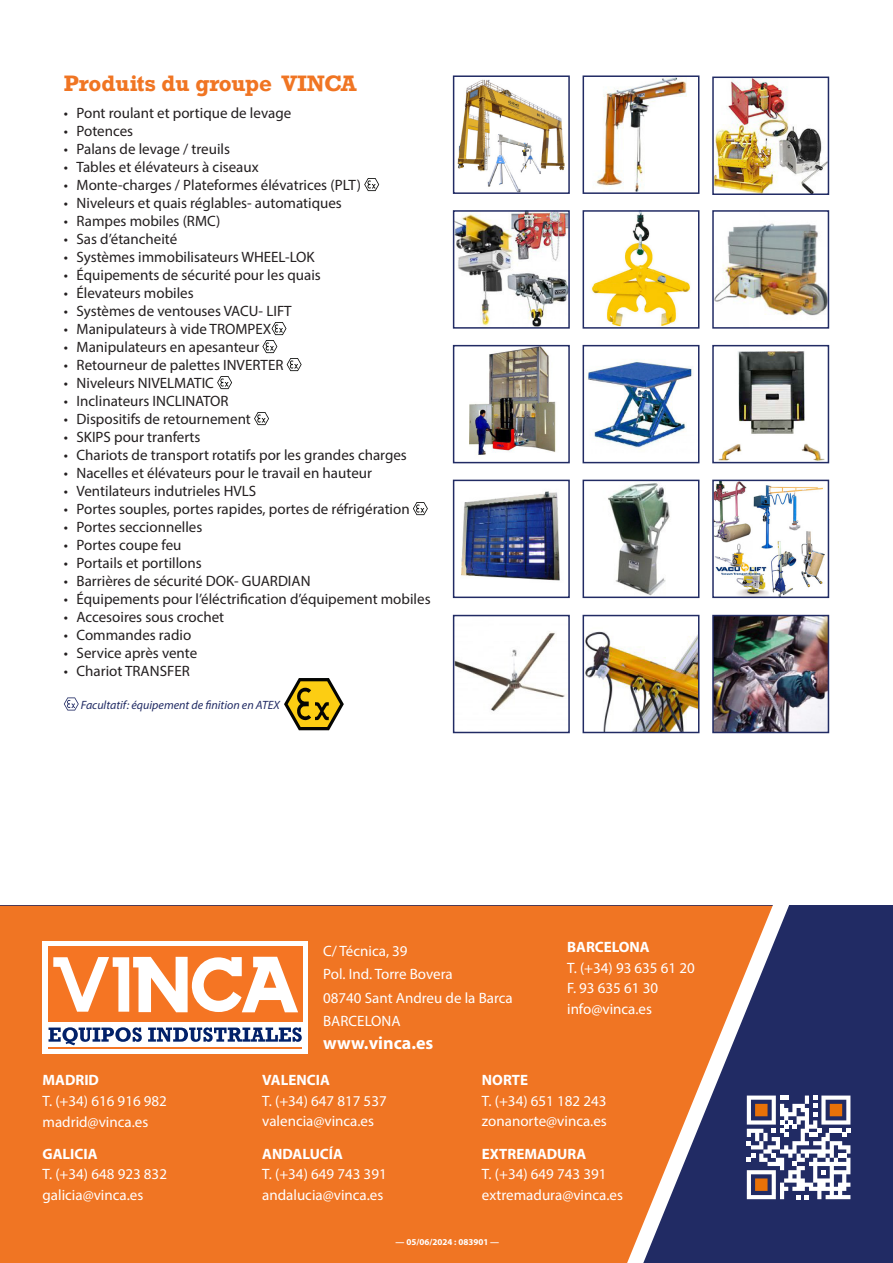
<style>
.page{position:relative;width:893px;height:1263px;background:#fff}
.page>*{position:absolute;margin:0;border:0;box-sizing:border-box;transform-origin:0 0}
.t1{font:700 21px "Rockwell";color:#f07523}
.t2{font:700 18px "Myriad Pro";color:#fff}
.t3{font:15px "Myriad Pro";color:#231f20}
.t4{font:15px/20.7px "Myriad Pro";color:#fff}
.t5{font:italic 12px "Myriad Pro";color:#212b64}
.t6{font:700 9px "Myriad Pro";color:#fff}
.s1{font-weight:700}
</style>
<div class="page">
<div style="left:0;top:906px;width:893px;height:357px;background:#212b64"></div>
<div style="left:0;top:906px;width:607px;height:357px;background:#f07523"></div>
<svg style="left:607px;top:906px;width:199px;height:357px"></svg>
<div style="left:43px;top:941px;width:265px;height:112px;background:#fff"></div>
<svg style="left:49px;top:1027px;width:253px;height:18px"></svg>
<hr style="left:48px;top:1047px;width:254px;height:1px;background:#f57523">
<div style="left:48px;top:946px;width:255px;height:75px;background:#f57523"></div>
<svg style="left:53px;top:957px;width:245px;height:55px"></svg>
<svg style="left:747px;top:1095px;width:103px;height:104px"></svg>
<svg style="left:364px;top:178px;width:15px;height:13px"></svg>
<svg style="left:262px;top:322px;width:40px;height:49px"></svg>
<svg style="left:217px;top:376px;width:15px;height:13px"></svg>
<svg style="left:254px;top:412px;width:15px;height:13px"></svg>
<svg style="left:413px;top:502px;width:15px;height:13px"></svg>
<svg style="left:64px;top:697px;width:15px;height:13px"></svg>
<svg style="left:284px;top:678px;width:60px;height:52px"></svg>
<img style="left:715px;top:618px;width:111px;height:112px">
<div style="left:712px;top:615px;width:117px;height:118px;border:2px solid #212b64"></div>
<img style="left:586px;top:631px;width:110px;height:99px">
<div style="left:583px;top:615px;width:116px;height:118px;border:2px solid #212b64"></div>
<img style="left:715px;top:483px;width:110px;height:112px">
<div style="left:712px;top:480px;width:117px;height:118px;border:2px solid #212b64"></div>
<img style="left:608px;top:483px;width:62px;height:112px">
<div style="left:583px;top:480px;width:116px;height:118px;border:2px solid #212b64"></div>
<img style="left:461px;top:491px;width:99px;height:90px">
<div style="left:453px;top:480px;width:117px;height:118px;border:2px solid #212b64"></div>
<img style="left:718px;top:351px;width:107px;height:109px">
<div style="left:712px;top:345px;width:117px;height:118px;border:2px solid #212b64"></div>
<img style="left:586px;top:359px;width:108px;height:91px">
<div style="left:583px;top:345px;width:116px;height:118px;border:2px solid #212b64"></div>
<img style="left:469px;top:348px;width:87px;height:107px">
<div style="left:453px;top:345px;width:117px;height:118px;border:2px solid #212b64"></div>
<img style="left:715px;top:223px;width:111px;height:93px">
<div style="left:712px;top:210px;width:117px;height:119px;border:2px solid #212b64"></div>
<img style="left:591px;top:213px;width:99px;height:113px">
<div style="left:583px;top:210px;width:116px;height:119px;border:2px solid #212b64"></div>
<img style="left:456px;top:213px;width:111px;height:113px">
<div style="left:453px;top:210px;width:117px;height:119px;border:2px solid #212b64"></div>
<img style="left:715px;top:80px;width:111px;height:112px">
<div style="left:712px;top:77px;width:117px;height:118px;border:2px solid #212b64"></div>
<img style="left:596px;top:78px;width:91px;height:113px">
<div style="left:583px;top:75px;width:116px;height:119px;border:2px solid #212b64"></div>
<img style="left:457px;top:79px;width:108px;height:112px">
<div style="left:453px;top:75px;width:117px;height:119px;border:2px solid #212b64"></div>
<img style="left:456px;top:631px;width:109px;height:80px">
<div style="left:453px;top:615px;width:117px;height:118px;border:2px solid #212b64"></div>
<p class="t1" style="left:64px;top:70px;width:294px">Produits du groupe VINCA</p>
<p class="t3" style="left:64px;top:103px;width:229px">• Pont roulant et portique de levage</p>
<p class="t3" style="left:64px;top:121px;width:71px">• Potences</p>
<p class="t3" style="left:64px;top:139px;width:168px">• Palans de levage / treuils</p>
<p class="t3" style="left:64px;top:157px;width:196px">• Tables et élévateurs à ciseaux</p>
<p class="t3" style="left:64px;top:175px;width:299px">• Monte-charges / Plateformes élévatrices (PLT)</p>
<p class="t3" style="left:64px;top:193px;width:280px">• Niveleurs et quais réglables- automatiques</p>
<p class="t3" style="left:64px;top:211px;width:158px">• Rampes mobiles (RMC)</p>
<p class="t3" style="left:64px;top:229px;width:115px">• Sas d’étancheité</p>
<p class="t3" style="left:64px;top:247px;width:252px">• Systèmes immobilisateurs WHEEL-LOK</p>
<p class="t3" style="left:64px;top:265px;width:259px">• Équipements de sécurité pour les quais</p>
<p class="t3" style="left:64px;top:283px;width:131px">• Élevateurs mobiles</p>
<p class="t3" style="left:64px;top:301px;width:229px">• Systèmes de ventouses VACU- LIFT</p>
<p class="t3" style="left:64px;top:319px;width:209px">• Manipulateurs à vide TROMPEX</p>
<p class="t3" style="left:64px;top:337px;width:197px">• Manipulateurs en apesanteur</p>
<p class="t3" style="left:64px;top:355px;width:221px">• Retourneur de palettes INVERTER</p>
<p class="t3" style="left:64px;top:373px;width:152px">• Niveleurs NIVELMATIC</p>
<p class="t3" style="left:64px;top:391px;width:166px">• Inclinateurs INCLINATOR</p>
<p class="t3" style="left:64px;top:409px;width:189px">• Dispositifs de retournement</p>
<p class="t3" style="left:64px;top:427px;width:138px">• SKIPS pour tranferts</p>
<p class="t3" style="left:64px;top:445px;width:345px">• Chariots de transport rotatifs por les grandes charges</p>
<p class="t3" style="left:64px;top:463px;width:310px">• Nacelles et élévateurs pour le travail en hauteur</p>
<p class="t3" style="left:64px;top:481px;width:194px">• Ventilateurs indutrieles HVLS</p>
<p class="t3" style="left:64px;top:499px;width:347px">• Portes souples, portes rapides, portes de réfrigération</p>
<p class="t3" style="left:64px;top:517px;width:140px">• Portes seccionnelles</p>
<p class="t3" style="left:64px;top:535px;width:119px">• Portes coupe feu</p>
<p class="t3" style="left:64px;top:553px;width:139px">• Portails et portillons</p>
<p class="t3" style="left:64px;top:571px;width:248px">• Barrières de sécurité DOK- GUARDIAN</p>
<p class="t3" style="left:64px;top:589px;width:368px">• Équipements pour l’éléctrification d’équipement mobiles</p>
<p class="t3" style="left:64px;top:607px;width:162px">• Accesoires sous crochet</p>
<p class="t3" style="left:64px;top:625px;width:129px">• Commandes radio</p>
<p class="t3" style="left:64px;top:643px;width:135px">• Service après vente</p>
<p class="t3" style="left:64px;top:661px;width:128px">• Chariot TRANSFER</p>
<p class="t5" style="left:81px;top:697px;width:200px">Facultatif: équipement de finition en ATEX</p>
<p class="t4" style="left:323px;top:939px;width:191px;line-height:23.2px">C/ Técnica, 39<br>Pol. Ind. Torre Bovera<br>08740 Sant Andreu de la Barca<br>BARCELONA</p>
<p class="t2" style="left:323px;top:1031px;width:112px">www.vinca.es</p>
<p class="t4" style="left:567px;top:936px;width:129px"><span class="s1">BARCELONA<br></span>T. (+34) 93 635 61 20<br>F. 93 635 61 30 info@vinca.es</p>
<p class="t4" style="left:43px;top:1069px;width:126px"><span class="s1">MADRID<br></span>T. (+34) 616 916 982 madrid@vinca.es</p>
<p class="t4" style="left:262px;top:1069px;width:126px"><span class="s1">VALENCIA<br></span>T. (+34) 647 817 537 valencia@vinca.es</p>
<p class="t4" style="left:482px;top:1069px;width:126px"><span class="s1">NORTE<br></span>T. (+34) 651 182 243 zonanorte@vinca.es</p>
<p class="t4" style="left:43px;top:1143px;width:126px"><span class="s1">GALICIA<br></span>T. (+34) 648 923 832 galicia@vinca.es</p>
<p class="t4" style="left:262px;top:1143px;width:126px"><span class="s1">ANDALUCÍA<br></span>T. (+34) 649 743 391 andalucia@vinca.es</p>
<p class="t4" style="left:482px;top:1143px;width:142px"><span class="s1">EXTREMADURA<br></span>T. (+34) 649 743 391 extremadura@vinca.es</p>
<p class="t6" style="left:396px;top:1236px;width:105px">— 05/06/2024 : 083901 —</p>
</div>
